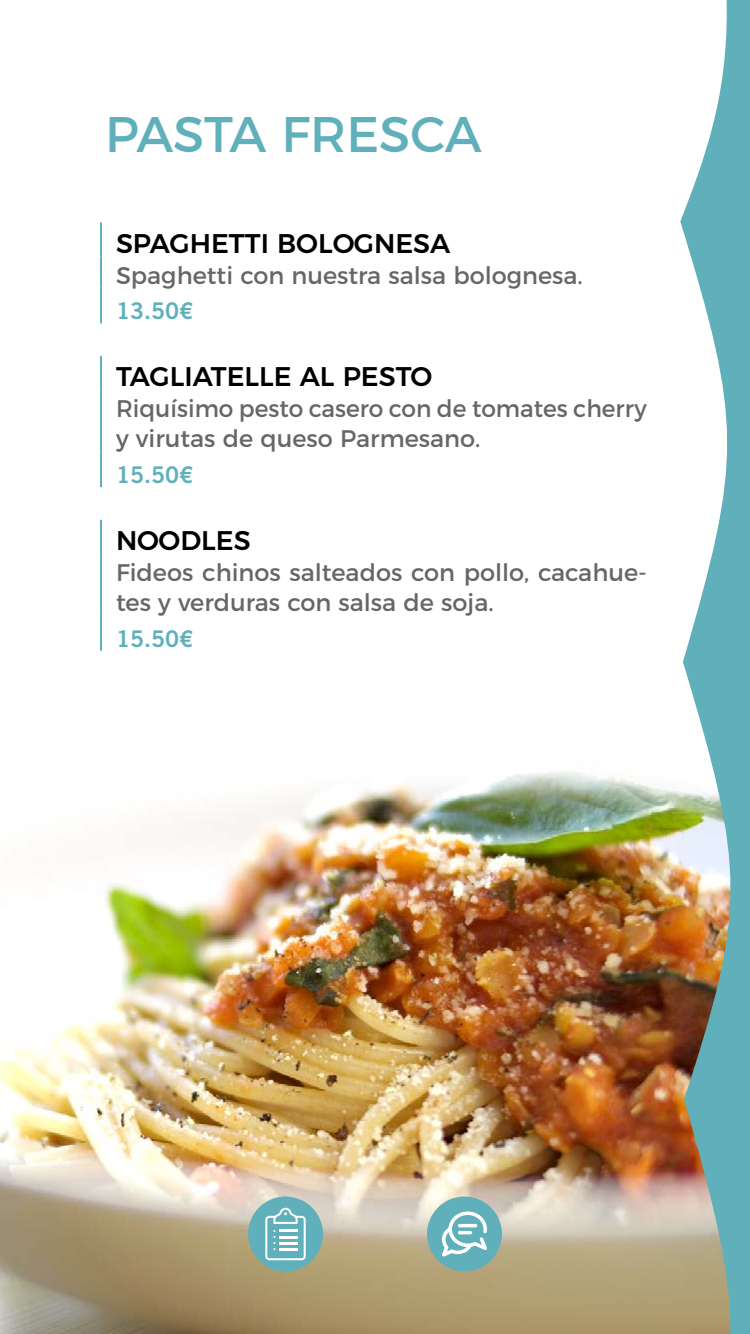
<style>
.page{position:relative;width:750px;height:1334px;background:#fff}
.page>*{position:absolute;margin:0;border:0;box-sizing:border-box;transform-origin:0 0}
.t1{font:50px "Montserrat";color:#60b0bb}
.t2{font:500 27px "Montserrat";color:#000}
.t3{font:24px/30px "Montserrat";color:#666}
.t4{font:23px "Trade Gothic LT Std Bd 2";color:#60b0bb}
</style>
<div class="page">
<img style="left:0;top:771px;width:679px;height:563px">
<svg style="left:679px;top:0;width:71px;height:1334px;fill:#60b0bb"></svg>
<hr style="left:100px;top:222px;width:2px;height:35px;background:#60b0bb">
<hr style="left:100px;top:257px;width:2px;height:31px;background:#60b0bb">
<hr style="left:100px;top:356px;width:2px;height:34px;background:#60b0bb">
<hr style="left:100px;top:390px;width:2px;height:61px;background:#60b0bb">
<hr style="left:100px;top:520px;width:2px;height:34px;background:#60b0bb">
<hr style="left:100px;top:554px;width:2px;height:61px;background:#60b0bb">
<hr style="left:100px;top:288px;width:2px;height:35px;background:#60b0bb">
<hr style="left:100px;top:451px;width:2px;height:36px;background:#60b0bb">
<hr style="left:100px;top:615px;width:2px;height:36px;background:#60b0bb">
<div style="left:427px;top:1196px;width:75px;height:75px;background:#60b0bb;border-radius:50%"></div>
<svg style="left:442px;top:1211px;width:45px;height:45px"></svg>
<div style="left:248px;top:1196px;width:75px;height:75px;background:#60b0bb;border-radius:50%"></div>
<svg style="left:265px;top:1208px;width:41px;height:52px"></svg>
<h1 class="t1" style="left:105px;top:95px;width:378px">PASTA FRESCA</h1>
<p class="t2" style="left:116px;top:221px;width:336px">SPAGHETTI BOLOGNESA</p>
<p class="t3" style="left:116px;top:258px;width:468px">Spaghetti con nuestra salsa bolognesa.</p>
<p class="t4" style="left:116px;top:297px;width:79px">13.50€</p>
<p class="t2" style="left:116px;top:355px;width:318px">TAGLIATELLE AL PESTO</p>
<p class="t3" style="left:116px;top:392px;width:532px">Riquísimo pesto casero con de tomates cherry y virutas de queso Parmesano.</p>
<p class="t4" style="left:116px;top:461px;width:79px">15.50€</p>
<p class="t2" style="left:116px;top:519px;width:136px">NOODLES</p>
<p class="t3" style="left:116px;top:556px;width:533px">Fideos chinos salteados con pollo, cacahue&shy;tes y verduras con salsa de soja.</p>
<p class="t4" style="left:116px;top:624px;width:79px">15.50€</p>
</div>
